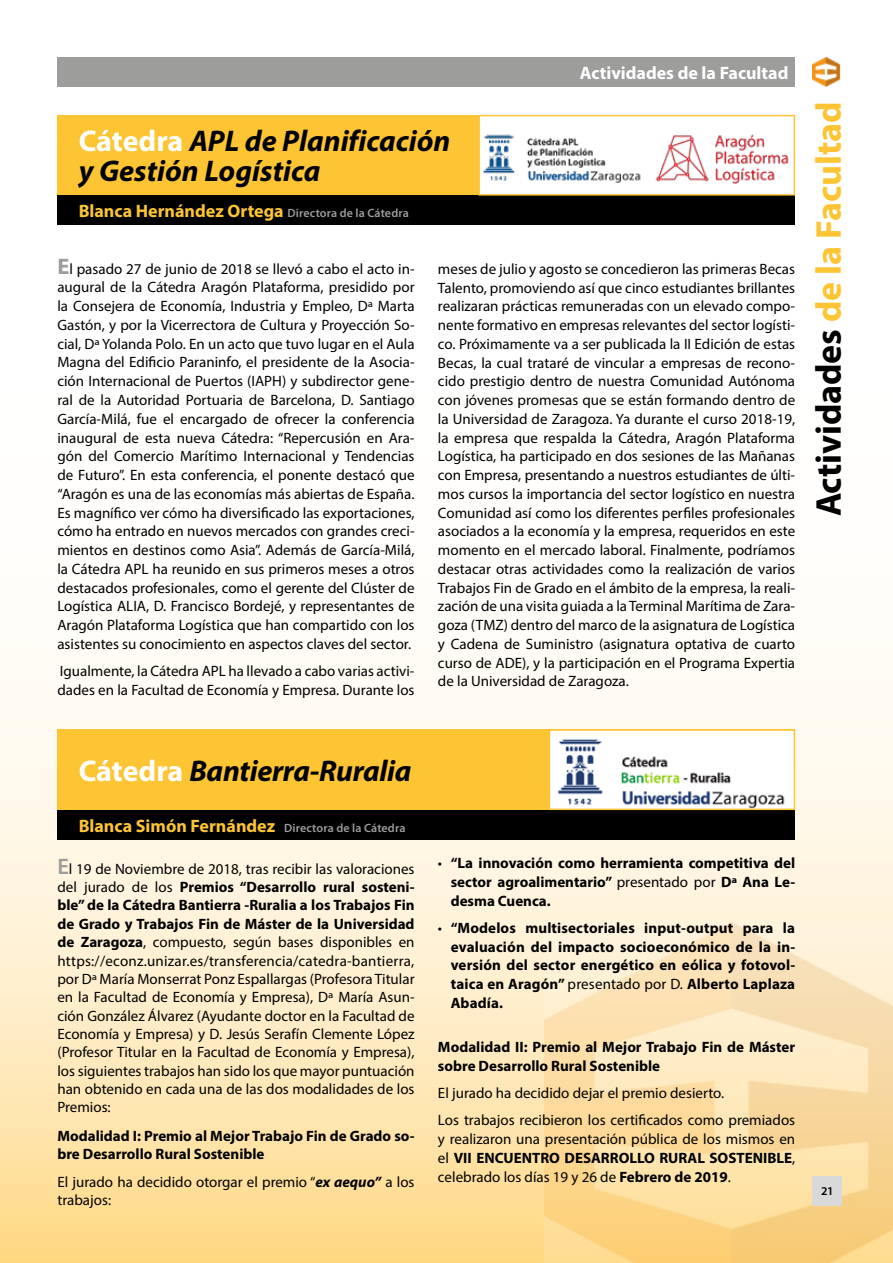
<style>
.page{position:relative;width:893px;height:1263px;background:#fff}
.page>*{position:absolute;margin:0;border:0;box-sizing:border-box;transform-origin:0 0}
.t1{font:700 36px "Myriad Pro";letter-spacing:-.005em;color:#fdc533}
.t2{font:italic 700 30px/30px "Myriad Pro";color:#000}
.t3{font:700 18px "Myriad Pro";color:#fdc533}
.t4{font:700 18px "Myriad Pro";color:#fff}
.t5{font:15px/18.8px "Myriad Pro";color:#000;text-align:justify}
.t6{font:700 15px/18.8px "Myriad Pro";color:#000}
.t7{font:600 12px "Myriad Pro";color:#000}
.s1{font-style:normal;color:#fff}
.s2{font-weight:600;font-size:12px;color:#9d9d9c}
.s3{font-weight:700;font-size:22.5px;color:#9d9d9c}
.s4{color:#000}
.s5{font-weight:600;font-size:22.5px;color:#9d9d9c}
.s6{font-weight:700}
.s7{font-weight:700;font-style:italic}
.s8{font-weight:400}
</style>
<div class="page">
<svg style="left:0;top:678px;width:893px;height:585px"></svg>
<img style="left:544px;top:923px;width:349px;height:340px">
<div style="left:57px;top:57px;width:738px;height:30px;background:#9d9d9c"></div>
<img style="left:812px;top:57px;width:29px;height:29px">
<div style="left:812px;top:1176px;width:30px;height:29px;background:#d9d9d9"></div>
<div style="left:57px;top:115px;width:738px;height:81px;background:#fdc533"></div>
<div style="left:57px;top:196px;width:738px;height:29px;background:#000"></div>
<div style="left:479px;top:116px;width:315px;height:79px;background:#fff"></div>
<img style="left:483px;top:134px;width:306px;height:50px">
<div style="left:478px;top:115px;width:317px;height:81px;border:2px solid #fdc533"></div>
<div style="left:57px;top:729px;width:738px;height:81px;background:#fdc533"></div>
<div style="left:57px;top:810px;width:738px;height:30px;background:#000"></div>
<img style="left:554px;top:732px;width:238px;height:75px">
<div style="left:549px;top:729px;width:246px;height:81px;border:2px solid #fdc533"></div>
<h2 class="t2" style="left:79px;top:125px;width:373px"><span class="s1">Cátedra</span> APL de Planificación y Gestión Logística</h2>
<p class="t3" style="left:79px;top:199px;width:332px">Blanca Hernández Ortega <span class="s2">Directora de la Cátedra</span></p>
<p class="t4" style="left:580px;top:61px;width:210px">Actividades de la Facultad</p>
<p class="t5" style="left:57px;top:259px;width:359px"><span class="s3">E</span>l pasado 27 de junio de 2018 se llevó a cabo el acto in&shy;augural de la Cátedra Aragón Plataforma, presidido por la Consejera de Economía, Industria y Empleo, Dª Marta Gastón, y por la Vicerrectora de Cultura y Proyección So&shy;cial, Dª Yolanda Polo. En un acto que tuvo lugar en el Aula Magna del Edificio Paraninfo, el presidente de la Asocia&shy;ción Internacional de Puertos (IAPH) y subdirector gene&shy;ral de la Autoridad Portuaria de Barcelona, D. Santiago García-Milá, fue el encargado de ofrecer la conferencia inaugural de esta nueva Cátedra: “Repercusión en Ara&shy;gón del Comercio Marítimo Internacional y Tendencias de Futuro”. En esta conferencia, el ponente destacó que “Aragón es una de las economías más abiertas de España.<br>Es magnífico ver cómo ha diversificado las exportaciones, cómo ha entrado en nuevos mercados con grandes creci&shy;mientos en destinos como Asia”. Además de García-Milá, la Cátedra APL ha reunido en sus primeros meses a otros destacados profesionales, como el gerente del Clúster de Logística ALIA, D. Francisco Bordejé, y representantes de Aragón Plataforma Logística que han compartido con los asistentes su conocimiento en aspectos claves del sector.</p>
<p class="t5" style="left:57px;top:661px;width:359px">Igualmente, la Cátedra APL ha llevado a cabo varias activi&shy;dades en la Facultad de Economía y Empresa. Durante los</p>
<p class="t5" style="left:438px;top:259px;width:359px">meses de julio y agosto se concedieron las primeras Becas Talento, promoviendo así que cinco estudiantes brillantes realizaran prácticas remuneradas con un elevado compo&shy;nente formativo en empresas relevantes del sector logísti&shy;co. Próximamente va a ser publicada la II Edición de estas Becas, la cual trataré de vincular a empresas de recono&shy;cido prestigio dentro de nuestra Comunidad Autónoma con jóvenes promesas que se están formando dentro de la Universidad de Zaragoza. Ya durante el curso 2018-19, la empresa que respalda la Cátedra, Aragón Plataforma Logística, ha participado en dos sesiones de las Mañanas con Empresa, presentando a nuestros estudiantes de últi&shy;mos cursos la importancia del sector logístico en nuestra Comunidad así como los diferentes perfiles profesionales asociados a la economía y la empresa, requeridos en este momento en el mercado laboral. Finalmente, podríamos destacar otras actividades como la realización de varios Trabajos Fin de Grado en el ámbito de la empresa, la reali&shy;zación de una visita guiada a la Terminal Marítima de Zara&shy;goza (TMZ) dentro del marco de la asignatura de Logística y Cadena de Suministro (asignatura optativa de cuarto curso de ADE), y la participación en el Programa Expertia de la Universidad de Zaragoza.</p>
<h1 class="t1" style="left:805px;top:516px;width:416px;rotate:-90deg"><span class="s4">Actividades</span> de la Facultad</h1>
<h2 class="t2" style="left:79px;top:755px;width:334px"><span class="s1">Cátedra</span> Bantierra-Ruralia</h2>
<p class="t3" style="left:79px;top:814px;width:328px">Blanca Simón Fernández <span class="s2">Directora de la Cátedra</span></p>
<p class="t5" style="left:57px;top:859px;width:359px;line-height:18.3px"><span class="s5">E</span>l 19 de Noviembre de 2018, tras recibir las valoraciones del jurado de los <span class="s6">Premios “Desarrollo rural sosteni&shy;ble” de la Cátedra Bantierra -Ruralia a los Trabajos Fin de Grado y Trabajos Fin de Máster de la Universidad de Zaragoza</span>, compuesto, según bases disponibles en https://econz.unizar.es/transferencia/catedra-bantierra, por Dª María Monserrat Ponz Espallargas (Profesora Titular en la Facultad de Economía y Empresa), Dª María Asun&shy;ción González Álvarez (Ayudante doctor en la Facultad de Economía y Empresa) y D. Jesús Serafín Clemente López (Profesor Titular en la Facultad de Economía y Empresa), los siguientes trabajos han sido los que mayor puntuación han obtenido en cada una de las dos modalidades de los Premios:</p>
<p class="t6" style="left:57px;top:1126px;width:359px;line-height:18.3px">Modalidad I: Premio al Mejor Trabajo Fin de Grado so&shy;bre Desarrollo Rural Sostenible</p>
<p class="t5" style="left:57px;top:1173px;width:359px;line-height:18.3px">El jurado ha decidido otorgar el premio “<span class="s7">ex aequo”</span> a los trabajos:</p>
<p class="t6" style="left:451px;top:853px;width:346px;text-align:justify;text-indent:-13px"><span class="s8">•</span> “La innovación como herramienta competitiva del sector agroalimentario” <span class="s8">presentado por</span> Dª Ana Le&shy;desma Cuenca.</p>
<p class="t6" style="left:451px;top:918px;width:346px;text-align:justify;text-indent:-13px"><span class="s8">•</span> “Modelos multisectoriales input-output para la evaluación del impacto socioeconómico de la in&shy;versión del sector energético en eólica y fotovol&shy;taica en Aragón” <span class="s8">presentado por D.</span> Alberto Laplaza Abadía.</p>
<p class="t6" style="left:438px;top:1037px;width:359px">Modalidad II: Premio al Mejor Trabajo Fin de Máster sobre Desarrollo Rural Sostenible</p>
<p class="t5" style="left:438px;top:1079px;width:359px;line-height:27.3px">El jurado ha decidido dejar el premio desierto.<br>Los trabajos recibieron los certificados como premiados</p>
<p class="t5" style="left:438px;top:1129px;width:359px">y realizaron una presentación pública de los mismos en el <span class="s6">VII ENCUENTRO DESARROLLO RURAL SOSTENIBLE</span>, celebrado los días 19 y 26 de <span class="s6">Febrero de 2019</span>.</p>
<p class="t7" style="left:821px;top:1183px;width:14px">21</p>
</div>
